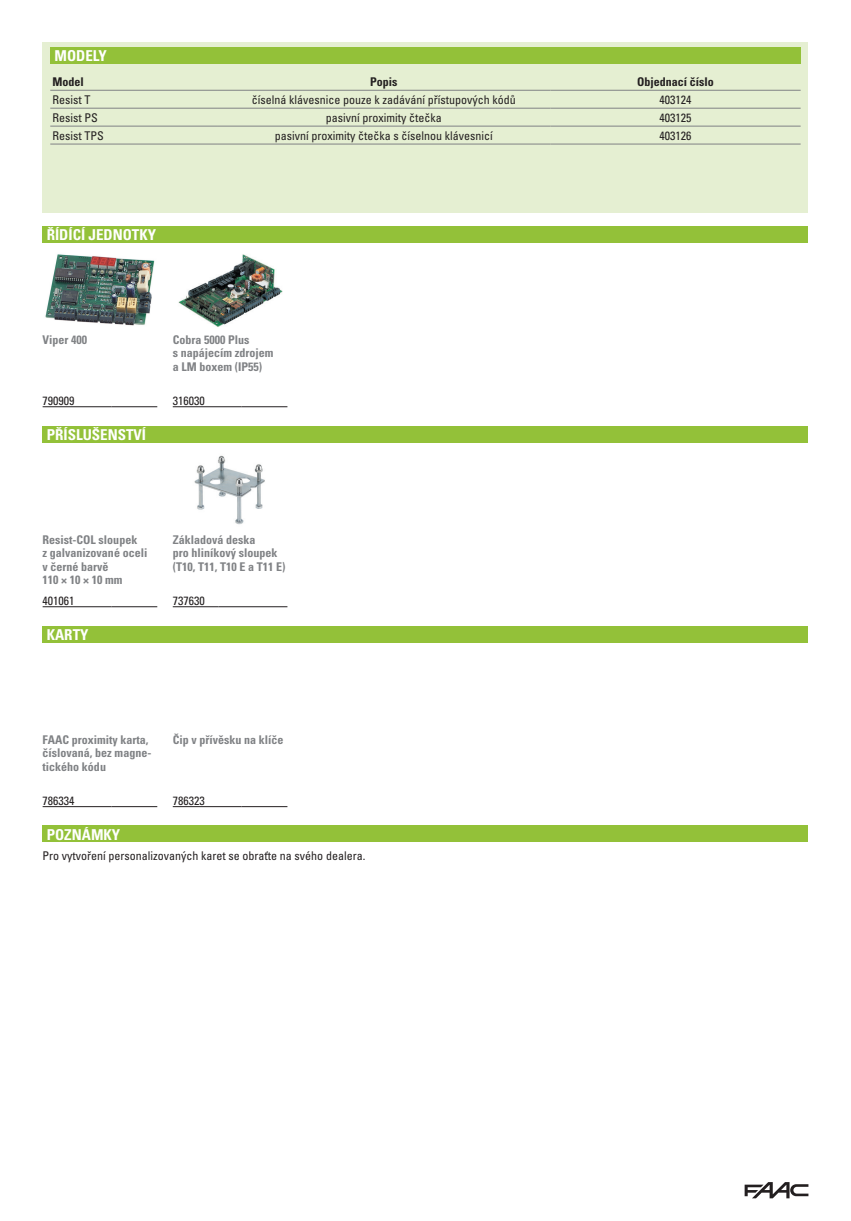
<style>
.page{position:relative;width:851px;height:1221px;background:#fff}
.page>*{position:absolute;margin:0;border:0;box-sizing:border-box;transform-origin:0 0}
.cella_layout{font:700 condensed 15px "Univers CE";color:#fff}
.cella_layout-2{font:condensed 12px "Univers CE";color:#231f20}
.cella_layout-3{font:700 condensed 12px/13.5px "Univers CE";color:#808285}
.cella_layout-4{font:700 condensed 12px "Univers CE";color:#231f20}
</style>
<div class="page">
<svg style="left:744px;top:1182px;width:64px;height:16px"></svg>
<div style="left:43px;top:43px;width:765px;height:170px;background:#e5efd2"></div>
<div style="left:50px;top:47px;width:750px;height:17px;background:#93c139"></div>
<hr style="left:50px;top:90px;width:167px;height:1px;background:#808285">
<hr style="left:217px;top:90px;width:333px;height:1px;background:#808285">
<hr style="left:550px;top:90px;width:250px;height:1px;background:#808285">
<hr style="left:50px;top:108px;width:167px;height:1px;background:#808285">
<hr style="left:217px;top:108px;width:333px;height:1px;background:#808285">
<hr style="left:550px;top:108px;width:250px;height:1px;background:#808285">
<hr style="left:50px;top:126px;width:167px;height:1px;background:#808285">
<hr style="left:50px;top:144px;width:167px;height:1px;background:#808285">
<hr style="left:217px;top:126px;width:333px;height:1px;background:#808285">
<hr style="left:217px;top:144px;width:333px;height:1px;background:#808285">
<hr style="left:550px;top:126px;width:250px;height:1px;background:#808285">
<hr style="left:550px;top:144px;width:250px;height:1px;background:#808285">
<div style="left:43px;top:226px;width:765px;height:17px;background:#93c139"></div>
<img style="left:45px;top:254px;width:110px;height:72px">
<hr style="left:43px;top:406px;width:68px;height:1px;background:#231f20">
<hr style="left:111px;top:406px;width:46px;height:1px;background:#231f20">
<img style="left:178px;top:254px;width:105px;height:73px">
<hr style="left:173px;top:406px;width:68px;height:1px;background:#231f20">
<hr style="left:241px;top:406px;width:46px;height:1px;background:#231f20">
<div style="left:43px;top:425px;width:765px;height:17px;background:#93c139"></div>
<hr style="left:43px;top:606px;width:68px;height:1px;background:#231f20">
<hr style="left:111px;top:606px;width:46px;height:1px;background:#231f20">
<img style="left:194px;top:455px;width:71px;height:70px">
<hr style="left:173px;top:606px;width:45px;height:1px;background:#231f20">
<hr style="left:218px;top:606px;width:69px;height:1px;background:#231f20">
<div style="left:43px;top:625px;width:765px;height:17px;background:#93c139"></div>
<hr style="left:43px;top:806px;width:68px;height:1px;background:#231f20">
<hr style="left:111px;top:806px;width:46px;height:1px;background:#231f20">
<hr style="left:173px;top:806px;width:68px;height:1px;background:#231f20">
<hr style="left:241px;top:806px;width:46px;height:1px;background:#231f20">
<div style="left:43px;top:825px;width:765px;height:17px;background:#93c139"></div>
<p class="cella_layout" style="left:54px;top:47px;width:54px">MODELY</p>
<p class="cella_layout-4" style="left:52px;top:75px;width:33px">Model</p>
<p class="cella_layout-4" style="left:370px;top:75px;width:29px">Popis</p>
<p class="cella_layout-4" style="left:637px;top:75px;width:78px">Objednací číslo</p>
<p class="cella_layout-2" style="left:52px;top:93px;width:39px">Resist T</p>
<p class="cella_layout-2" style="left:252px;top:93px;width:265px">číselná klávesnice pouze k zadávání přístupových kódů</p>
<p class="cella_layout-2" style="left:659px;top:93px;width:33px">403124</p>
<p class="cella_layout-2" style="left:52px;top:111px;width:47px">Resist PS</p>
<p class="cella_layout-2" style="left:326px;top:111px;width:117px">pasivní proximity čtečka</p>
<p class="cella_layout-2" style="left:659px;top:111px;width:33px">403125</p>
<p class="cella_layout-2" style="left:52px;top:129px;width:53px">Resist TPS</p>
<p class="cella_layout-2" style="left:275px;top:129px;width:219px">pasivní proximity čtečka s číselnou klávesnicí</p>
<p class="cella_layout-2" style="left:659px;top:129px;width:33px">403126</p>
<p class="cella_layout" style="left:47px;top:226px;width:111px">ŘÍDÍCÍ JEDNOTKY</p>
<p class="cella_layout-3" style="left:43px;top:333px;width:46px">Viper 400</p>
<p class="cella_layout-2" style="left:43px;top:393px;width:33px">790909</p>
<p class="cella_layout" style="left:47px;top:426px;width:101px">PŘÍSLUŠENSTVÍ</p>
<p class="cella_layout-3" style="left:173px;top:333px;width:102px">Cobra 5000 Plus<br>s napájecím zdrojem a LM boxem (IP55)</p>
<p class="cella_layout-2" style="left:173px;top:393px;width:33px">316030</p>
<p class="cella_layout-3" style="left:43px;top:533px;width:106px">Resist-COL sloupek<br>z galvanizované oceli v černé barvě<br>110 × 10 × 10 mm</p>
<p class="cella_layout-2" style="left:43px;top:593px;width:33px">401061</p>
<p class="cella_layout" style="left:47px;top:626px;width:43px">KARTY</p>
<p class="cella_layout-3" style="left:173px;top:533px;width:114px">Základová deska<br>pro hliníkový sloupek (T10, T11, T10 E a T11 E)</p>
<p class="cella_layout-2" style="left:173px;top:593px;width:33px">737630</p>
<p class="cella_layout-3" style="left:43px;top:732px;width:110px">FAAC proximity karta, číslovaná, bez magne&shy;tického kódu</p>
<p class="cella_layout-2" style="left:43px;top:793px;width:33px">786334</p>
<p class="cella_layout-3" style="left:173px;top:732px;width:112px">Čip v přívěsku na klíče</p>
<p class="cella_layout-2" style="left:173px;top:793px;width:33px">786323</p>
<p class="cella_layout" style="left:47px;top:826px;width:75px">POZNÁMKY</p>
<p class="cella_layout-2" style="left:43px;top:849px;width:324px">Pro vytvoření personalizovaných karet se obraťte na svého dealera.</p>
</div>
